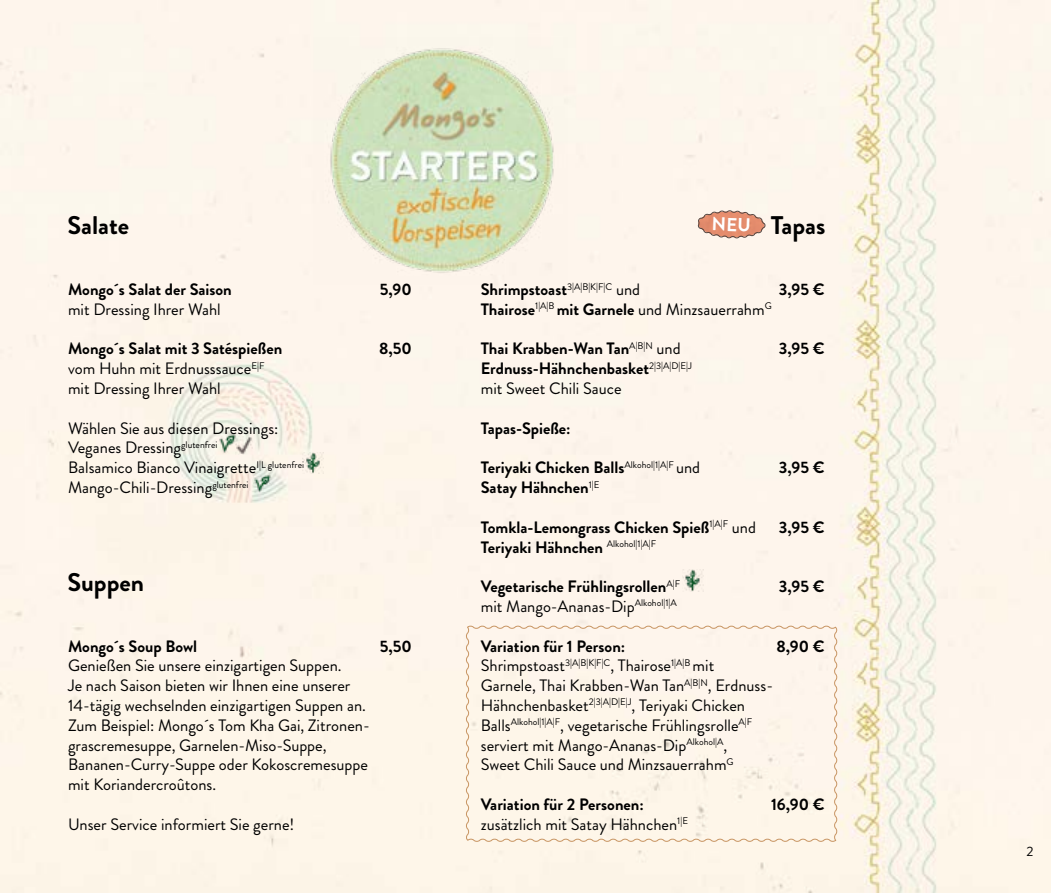
<style>
.page{position:relative;width:1051px;height:893px;background:#fff}
.page>*{position:absolute;margin:0;border:0;box-sizing:border-box;transform-origin:0 0}
.t1{font:700 25.5px "Brandon Grotesque";color:#000}
.t2{font:16.5px/19.8px "Brandon Grotesque";color:#000}
.t3{font:700 16.5px/19.8px "Brandon Grotesque";color:#000}
.t4{font:13.5px "Brandon Grotesque";color:#000}
.s1{font-weight:400}
</style>
<div class="page">
<div style="left:0;top:0;width:1050px;height:893px;background:#fef5ec"></div>
<div style="left:465px;top:625px;width:373px;height:218px;background:#fef5e9"></div>
<img style="left:314px;top:37px;width:254px;height:247px">
<img style="left:253px;top:474px;width:18px;height:18px">
<img style="left:302px;top:452px;width:22px;height:22px">
<img style="left:237px;top:437px;width:16px;height:17px">
<img style="left:218px;top:434px;width:19px;height:20px">
<img style="left:682px;top:570px;width:21px;height:22px">
<svg style="left:697px;top:210px;width:68px;height:29px"></svg>
<h1 class="t1" style="left:68px;top:207px;width:63px">Salate</h1>
<p class="t3" style="left:68px;top:280px;width:165px">Mongo´s Salat der Saison</p>
<p class="t3" style="left:380px;top:280px;width:33px">5,90</p>
<p class="t2" style="left:68px;top:300px;width:154px">mit Dressing Ihrer Wahl</p>
<p class="t3" style="left:68px;top:339px;width:216px">Mongo´s Salat mit 3 Satéspießen</p>
<p class="t3" style="left:379px;top:339px;width:34px">8,50</p>
<p class="t2" style="left:68px;top:359px;width:198px">vom Huhn mit Erdnusssauce<sup>E|F </sup>mit Dressing Ihrer Wahl</p>
<p class="t2" style="left:68px;top:418px;width:237px">Wählen Sie aus diesen Dressings:<br>Veganes Dressing<sup>glutenfrei<br></sup>Balsamico Bianco Vinaigrette<sup>I|L</sup> <sup>glutenfrei </sup>Mango-Chili-Dressing<sup>glutenfrei</sup></p>
<h1 class="t1" style="left:68px;top:564px;width:78px">Suppen</h1>
<p class="t3" style="left:68px;top:636px;width:131px">Mongo´s Soup Bowl</p>
<p class="t3" style="left:380px;top:636px;width:34px">5,50</p>
<p class="t2" style="left:68px;top:656px;width:303px">Genießen Sie unsere einzigartigen Suppen.<br>Je nach Saison bieten wir Ihnen eine unserer 14-tägig wechselnden einzigartigen Suppen an.<br>Zum Beispiel: Mongo´s Tom Kha Gai, Zitronen&shy;grascremesuppe, Garnelen-Miso-Suppe, Bananen-Curry-Suppe oder Kokoscremesuppe mit Koriandercroûtons.</p>
<p class="t2" style="left:68px;top:814px;width:228px">Unser Service informiert Sie gerne!</p>
<h1 class="t1" style="left:770px;top:207px;width:56px">Tapas</h1>
<p class="t3" style="left:480px;top:280px;width:161px">Shrimpstoast<sup>3|A|B|K|F|C</sup> <span class="s1">und</span></p>
<p class="t3" style="left:778px;top:280px;width:47px">3,95 €</p>
<p class="t3" style="left:480px;top:300px;width:292px">Thairose<sup>1|A|B</sup> mit Garnele <span class="s1">und Minzsauerrahm</span><sup>G</sup></p>
<p class="t3" style="left:480px;top:339px;width:201px">Thai Krabben-Wan Tan<sup>A|B|N</sup> <span class="s1">und</span></p>
<p class="t3" style="left:778px;top:339px;width:47px">3,95 €</p>
<p class="t3" style="left:480px;top:359px;width:213px">Erdnuss-Hähnchenbasket<sup>2|3|A|D|E|J </sup><span class="s1">mit Sweet Chili Sauce</span></p>
<p class="t3" style="left:480px;top:418px;width:91px">Tapas-Spieße:</p>
<p class="t3" style="left:480px;top:458px;width:221px">Teriyaki Chicken Balls<sup>Alkohol|1|A|F</sup> <span class="s1">und</span></p>
<p class="t3" style="left:778px;top:458px;width:47px">3,95 €</p>
<p class="t3" style="left:480px;top:478px;width:120px">Satay Hähnchen<sup>1|E</sup></p>
<p class="t3" style="left:480px;top:517px;width:276px">Tomkla-Lemongrass Chicken Spieß<sup>1|A|F</sup> <span class="s1">und</span></p>
<p class="t3" style="left:778px;top:517px;width:47px">3,95 €</p>
<p class="t3" style="left:480px;top:537px;width:177px">Teriyaki Hähnchen <sup>Alkohol|1|A|F</sup></p>
<p class="t3" style="left:480px;top:577px;width:201px">Vegetarische Frühlingsrollen<sup>A|F</sup></p>
<p class="t3" style="left:778px;top:577px;width:47px">3,95 €</p>
<p class="t2" style="left:480px;top:597px;width:197px">mit Mango-Ananas-Dip<sup>Alkohol|1|A</sup></p>
<p class="t3" style="left:480px;top:636px;width:146px">Variation für 1 Person:</p>
<p class="t3" style="left:776px;top:636px;width:50px">8,90 €</p>
<p class="t2" style="left:480px;top:656px;width:294px">Shrimpstoast<sup>3|A|B|K|F|C</sup>, Thairose<sup>1|A|B</sup> mit Garnele, Thai Krabben-Wan Tan<sup>A|B|N</sup>, Erdnuss-Hähnchenbasket<sup>2|3|A|D|E|J</sup>, Teriyaki Chicken Balls<sup>Alkohol|1|A|F</sup>, vegetarische Frühlingsrolle<sup>A|F </sup>serviert mit Mango-Ananas-Dip<sup>Alkohol|A</sup>,<br>Sweet Chili Sauce und Minzsauerrahm<sup>G</sup></p>
<p class="t3" style="left:480px;top:795px;width:164px">Variation für 2 Personen:</p>
<p class="t3" style="left:770px;top:795px;width:55px">16,90 €</p>
<p class="t2" style="left:480px;top:814px;width:209px">zusätzlich mit Satay Hähnchen<sup>1|E</sup></p>
<p class="t4" style="left:1026px;top:842px;width:9px">2</p>
</div>
